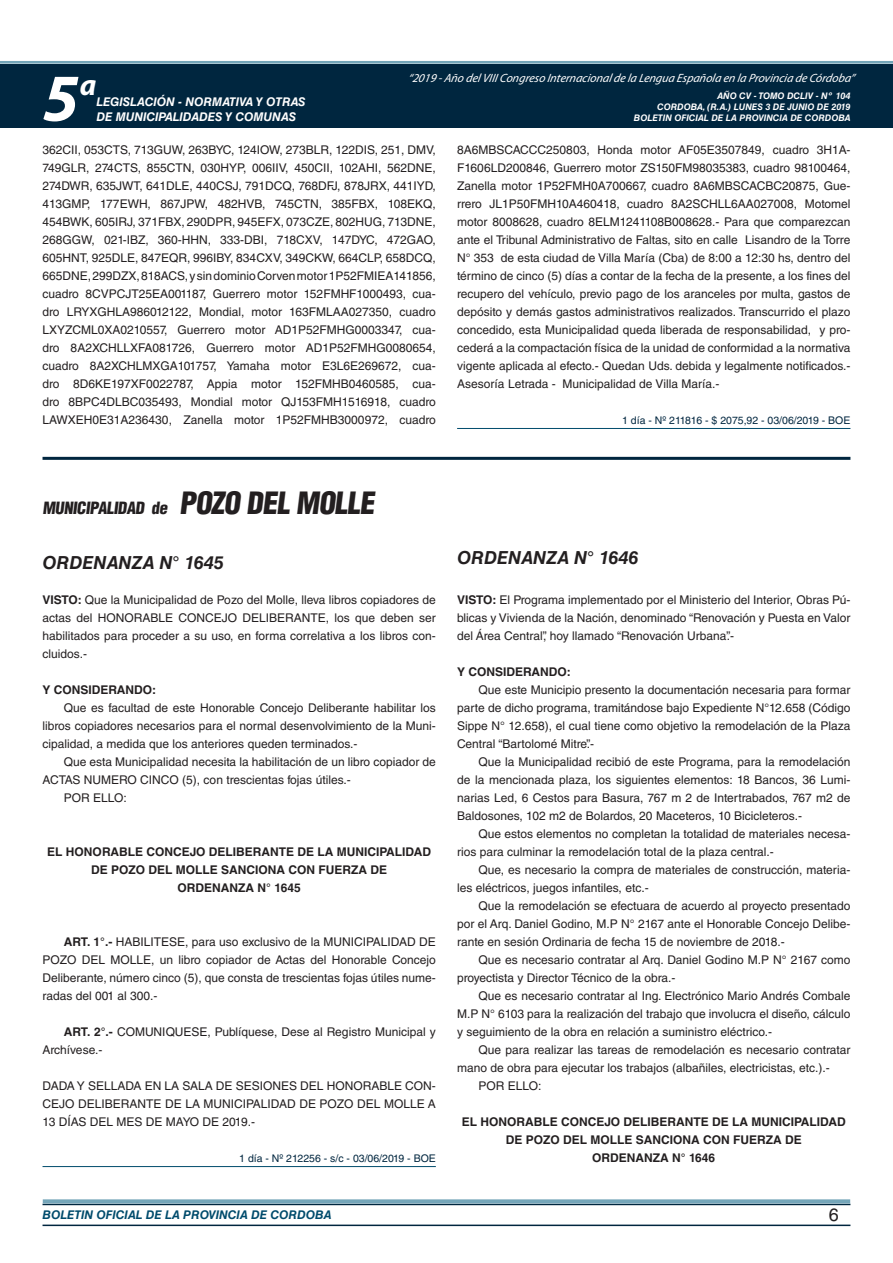
<style>
.page{position:relative;width:893px;height:1263px;background:#fff}
.page>*{position:absolute;margin:0;border:0;box-sizing:border-box;transform-origin:0 0}
.t1{font:italic 700 67.5px "Myriad Pro";color:#fff}
.t2{font:900 condensed 30px "Helvetica LT Std";color:#231f20}
.t3{font:italic 700 30px "Myriad Pro";color:#fff}
.t4{font:italic 700 18px "Helvetica LT Std";color:#231f20}
.t5{font:18px "Helvetica LT Std";color:#231f20}
.t6{font:900 condensed 16.5px "Helvetica LT Std";color:#231f20}
.t7{font:12px/18px "Helvetica LT Std";color:#231f20;text-align:justify}
.t8{font:700 12px/18px "Helvetica LT Std";color:#231f20;text-align:center}
.t9{font:italic 12px "Myriad Pro";color:#fff}
.t10{font:italic 700 12px "Helvetica LT Std";color:#fff}
.t11{font:italic 700 12px "Helvetica LT Std";color:#004b6c}
.t12{font:10.5px "Helvetica LT Std";color:#00263f}
.t13{font:italic 700 9px/10.8px "Helvetica LT Std";color:#fff;text-align:right}
.s1{font-weight:700}
</style>
<div class="page">
<div style="left:0;top:61px;width:893px;height:6px;background:#fff;opacity:.75"></div>
<div style="left:0;top:64px;width:893px;height:64px;background:#00263f"></div>
<hr style="left:43px;top:1224px;width:807px;height:2px;background:#00263f">
<div style="left:42px;top:1198px;width:809px;height:8px;background:#fff;opacity:.75"></div>
<hr style="left:457px;top:428px;width:393px;height:1px;background:#004b6c">
<hr style="left:43px;top:457px;width:807px;height:3px;background:#00263f">
<hr style="left:43px;top:1166px;width:393px;height:1px;background:#004b6c">
<h1 class="t1" style="left:43px;top:54px;width:38px">5</h1>
<h2 class="t3" style="left:80px;top:66px;width:18px">a</h2>
<p class="t10" style="left:96px;top:95px;width:211px">LEGISLACIÓN - NORMATIVA Y OTRAS</p>
<p class="t10" style="left:96px;top:109px;width:201px">DE MUNICIPALIDADES Y COMUNAS</p>
<p class="t9" style="left:408px;top:71px;width:448px">“2019 -Año delVIIICongreso Internacionalde la Lengua Esp añola en la Provincia de Córdoba”</p>
<p class="t13" style="left:634px;top:91px;width:218px">AÑO CV - TOMO DCLIV - Nº 104<br>CORDOBA, (R.A.) LUNES 3 DE JUNIO DE 2019<br>BOLETIN OFICIAL DE LA PROVINCIA DE CORDOBA</p>
<p class="t7" style="left:43px;top:141px;width:395px">362CII, 053CTS, 713GUW, 263BYC, 124IOW, 273BLR, 122DIS, 251, DMV, 749GLR, 274CTS, 855CTN, 030HYP, 006IIV, 450CII, 102AHI, 562DNE, 274DWR, 635JWT, 641DLE, 440CSJ, 791DCQ, 768DFJ, 878JRX, 441IYD, 413GMP, 177EWH, 867JPW, 482HVB, 745CTN, 385FBX, 108EKQ, 454BWK, 605IRJ, 371FBX, 290DPR, 945EFX, 073CZE, 802HUG, 713DNE, 268GGW, 021-IBZ, 360-HHN, 333-DBI, 718CXV, 147DYC, 472GAO, 605HNT, 925DLE, 847EQR, 996IBY, 834CXV, 349CKW, 664CLP, 658DCQ, 665DNE, 299DZX, 818ACS, y sin dominio Corven motor 1P52FMIEA141856, cuadro 8CVPCJT25EA001187, Guerrero motor 152FMHF1000493, cua&shy;dro LRYXGHLA986012122, Mondial, motor 163FMLAA027350, cuadro LXYZCML0XA0210557, Guerrero motor AD1P52FMHG0003347, cua&shy;dro 8A2XCHLLXFA081726, Guerrero motor AD1P52FMHG0080654, cuadro 8A2XCHLMXGA101757, Yamaha motor E3L6E269672, cua&shy;dro 8D6KE197XF0022787, Appia motor 152FMHB0460585, cua&shy;dro 8BPC4DLBC035493, Mondial motor QJ153FMH1516918, cuadro LAWXEH0E31A236430, Zanella motor 1P52FMHB3000972, cuadro</p>
<p class="t7" style="left:457px;top:141px;width:395px">8A6MBSCACCC250803, Honda motor AF05E3507849, cuadro 3H1A-F1606LD200846, Guerrero motor ZS150FM98035383, cuadro 98100464, Zanella motor 1P52FMH0A700667, cuadro 8A6MBSCACBC20875, Gue&shy;rrero JL1P50FMH10A460418, cuadro 8A2SCHLL6AA027008, Motomel motor 8008628, cuadro 8ELM1241108B008628.- Para que comparezcan ante el Tribunal Administrativo de Faltas, sito en calle Lisandro de la Torre N° 353 de esta ciudad de Villa María (Cba) de 8:00 a 12:30 hs, dentro del término de cinco (5) días a contar de la fecha de la presente, a los fines del recupero del vehículo, previo pago de los aranceles por multa, gastos de depósito y demás gastos administrativos realizados. Transcurrido el plazo concedido, esta Municipalidad queda liberada de responsabilidad, y pro&shy;cederá a la compactación física de la unidad de conformidad a la normativa vigente aplicada al efecto.- Quedan Uds. debida y legalmente notificados.- Asesoría Letrada - Municipalidad de Villa María.-</p>
<p class="t12" style="left:622px;top:414px;width:230px">1 día - Nº 211816 - $ 2075,92 - 03/06/2019 - BOE</p>
<h3 class="t6" style="left:43px;top:497px;width:129px">MUNICIPALIDAD DE</h3>
<h2 class="t2" style="left:179px;top:484px;width:134px">POZODEL MOLLE</h2>
<h3 class="t4" style="left:43px;top:552px;width:183px">ORDENANZA N° 1645</h3>
<p class="t7" style="left:43px;top:591px;width:395px"><span class="s1">VISTO:</span> Que la Municipalidad de Pozo del Molle, lleva libros copiadores de actas del HONORABLE CONCEJO DELIBERANTE, los que deben ser habilitados para proceder a su uso, en forma correlativa a los libros con&shy;cluidos.-</p>
<p class="t8" style="left:43px;top:680px;width:115px">Y CONSIDERANDO:</p>
<p class="t7" style="left:43px;top:699px;width:395px;text-indent:21px">Que es facultad de este Honorable Concejo Deliberante habilitar los libros copiadores necesarios para el normal desenvolvimiento de la Muni&shy;cipalidad, a medida que los anteriores queden terminados.-</p>
<p class="t7" style="left:64px;top:753px;width:374px">Que esta Municipalidad necesita la habilitación de un libro copiador de</p>
<p class="t7" style="left:43px;top:771px;width:310px">ACTAS NUMERO CINCO (5), con trescientas fojas útiles.-</p>
<p class="t7" style="left:64px;top:789px;width:64px">POR ELLO:</p>
<p class="t8" style="left:47px;top:842px;width:385px">EL HONORABLE CONCEJO DELIBERANTE DE LA MUNICIPALIDAD<br>DE POZO DEL MOLLE SANCIONA CON FUERZA DE<br>ORDENANZA N° 1645</p>
<p class="t7" style="left:43px;top:933px;width:395px;text-indent:21px"><span class="s1">ART. 1°.-</span> HABILITESE, para uso exclusivo de la MUNICIPALIDAD DE POZO DEL MOLLE, un libro copiador de Actas del Honorable Concejo Deliberante, número cinco (5), que consta de trescientas fojas útiles nume&shy;radas del 001 al 300.-</p>
<p class="t7" style="left:43px;top:1023px;width:395px;text-indent:21px"><span class="s1">ART. 2°.-</span> COMUNIQUESE, Publíquese, Dese al Registro Municipal y<br>Archívese.-</p>
<p class="t7" style="left:43px;top:1077px;width:395px">DADA Y SELLADA EN LA SALA DE SESIONES DEL HONORABLE CON-CEJO DELIBERANTE DE LA MUNICIPALIDAD DE POZO DEL MOLLE A 13 DÍAS DEL MES DE MAYO DE 2019.-</p>
<p class="t12" style="left:239px;top:1152px;width:198px">1 día - Nº 212256 - s/c - 03/06/2019 - BOE</p>
<h3 class="t4" style="left:457px;top:547px;width:183px">ORDENANZA N° 1646</h3>
<p class="t7" style="left:457px;top:591px;width:395px"><span class="s1">VISTO:</span> El Programa implementado por el Ministerio del Interior, Obras Pú&shy;blicas y Vivienda de la Nación, denominado “Renovación y Puesta en Valor del Área Central”, hoy llamado “Renovación Urbana”.-</p>
<p class="t8" style="left:457px;top:662px;width:115px">y CONSIDERANDO:</p>
<p class="t7" style="left:457px;top:681px;width:395px;text-indent:21px">Que este Municipio presento la documentación necesaria para formar parte de dicho programa, tramitándose bajo Expediente N°12.658 (Código Sippe N° 12.658), el cual tiene como objetivo la remodelación de la Plaza Central “Bartolomé Mitre”.-</p>
<p class="t7" style="left:457px;top:753px;width:395px;text-indent:21px">Que la Municipalidad recibió de este Programa, para la remodelación de la mencionada plaza, los siguientes elementos: 18 Bancos, 36 Lumi&shy;narias Led, 6 Cestos para Basura, 767 m 2 de Intertrabados, 767 m2 de Baldosones, 102 m2 de Bolardos, 20 Maceteros, 10 Bicicleteros.-</p>
<p class="t7" style="left:457px;top:825px;width:395px;text-indent:21px">Que estos elementos no completan la totalidad de materiales necesa&shy;rios para culminar la remodelación total de la plaza central.-</p>
<p class="t7" style="left:457px;top:861px;width:395px;text-indent:21px">Que, es necesario la compra de materiales de construcción, materia&shy;les eléctricos, juegos infantiles, etc.-</p>
<p class="t7" style="left:457px;top:897px;width:395px;text-indent:21px">Que la remodelación se efectuara de acuerdo al proyecto presentado por el Arq. Daniel Godino, M.P N° 2167 ante el Honorable Concejo Delibe&shy;rante en sesión Ordinaria de fecha 15 de noviembre de 2018.-</p>
<p class="t7" style="left:457px;top:951px;width:395px;text-indent:21px">Que es necesario contratar al Arq. Daniel Godino M.P N° 2167 como proyectista y Director Técnico de la obra.-</p>
<p class="t7" style="left:457px;top:987px;width:395px;text-indent:21px">Que es necesario contratar al Ing. Electrónico Mario Andrés Combale M.P N° 6103 para la realización del trabajo que involucra el diseño, cálculo y seguimiento de la obra en relación a suministro eléctrico.-</p>
<p class="t7" style="left:478px;top:1041px;width:374px">Que para realizar las tareas de remodelación es necesario contratar</p>
<p class="t7" style="left:457px;top:1059px;width:374px">mano de obra para ejecutar los trabajos (albañiles, electricistas, etc.).-</p>
<p class="t7" style="left:478px;top:1077px;width:64px">POR ELLO:</p>
<p class="t8" style="left:462px;top:1112px;width:385px">EL HONORABLE CONCEJO DELIBERANTE DE LA MUNICIPALIDAD<br>DE POZO DEL MOLLE SANCIONA CON FUERZA DE<br>ORDENANZA N° 1646</p>
<p class="t11" style="left:43px;top:1208px;width:290px">BOLETIN OFICIAL DE LA PROVINCIA DE CORDOBA</p>
<h3 class="t5" style="left:829px;top:1204px;width:12px">6</h3>
</div>
